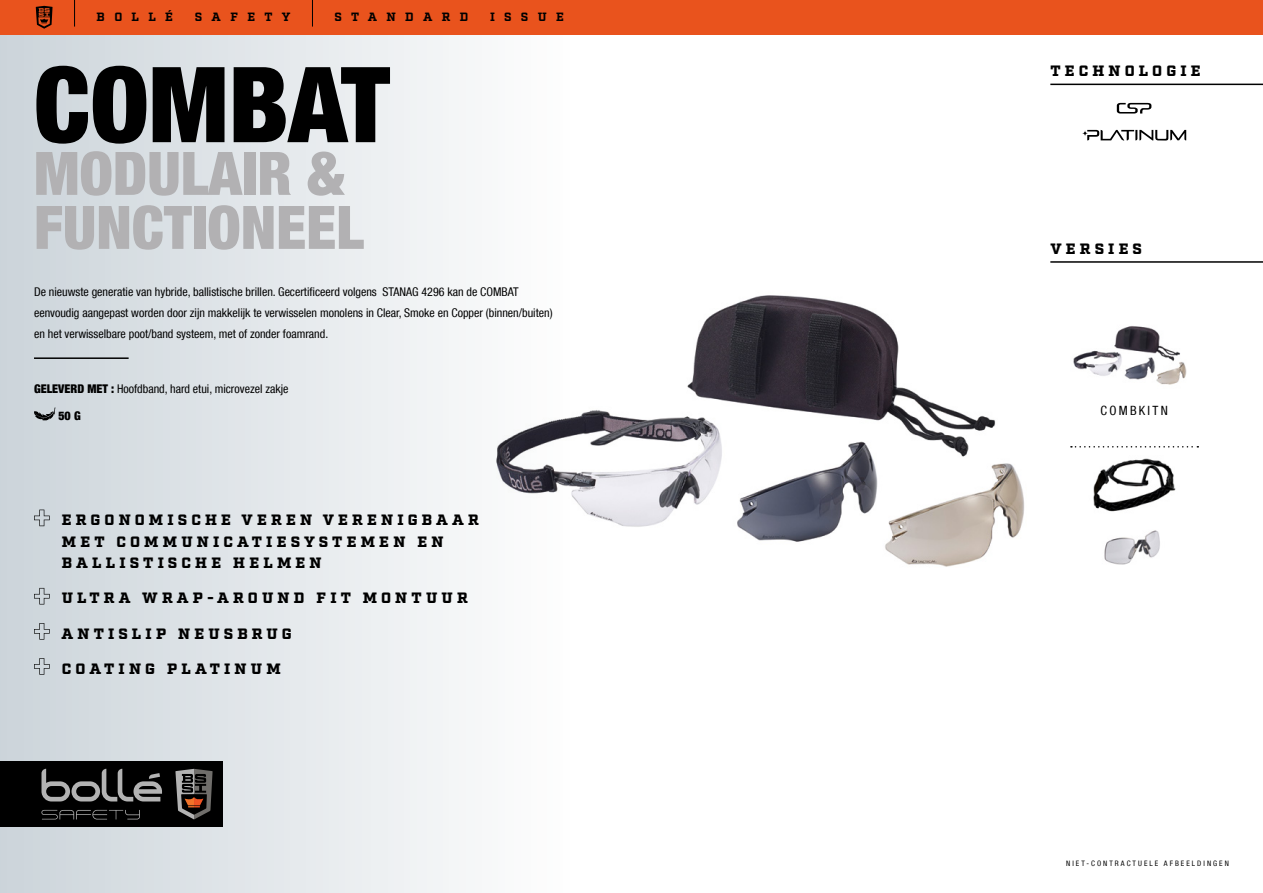
<style>
.page{position:relative;width:1263px;height:893px;background:#fff}
.page>*{position:absolute;margin:0;border:0;box-sizing:border-box;transform-origin:0 0}
.t1{font:900 condensed 105px "Helvetica Neue LT Com";color:#000}
.t2{font:900 condensed 60px/54px "Helvetica Neue LT Com";color:#b2b1b3}
.t3{font:900 15px/21.6px "Factoria";letter-spacing:.28em;color:#000}
.t4{font:condensed 12.75px "Helvetica Neue LT Com";letter-spacing:.18em;color:#000}
.t5{font:condensed 12px/21px "Helvetica Neue LT Com";color:#000}
.t6{font:700 12px "Factoria";letter-spacing:.78em;color:#000}
.t7{font:900 condensed 12px "Helvetica Neue LT Com";color:#000}
.t8{font:condensed 7.5px "Helvetica Neue LT Com";letter-spacing:.27em;color:#000}
.s1{font-weight:900}
</style>
<div class="page">
<div style="left:0;top:0;width:1263px;height:893px;background:linear-gradient(to right,#dbe0e4,#fff)"></div>
<div style="left:0;top:761px;width:222px;height:66px;background:#000"></div>
<svg style="left:41px;top:810px;width:99px;height:9px"></svg>
<svg style="left:42px;top:769px;width:120px;height:32px"></svg>
<svg style="left:175px;top:769px;width:38px;height:50px"></svg>
<div style="left:0;top:0;width:1263px;height:34px;background:#e9531d"></div>
<svg style="left:36px;top:6px;width:17px;height:23px"></svg>
<svg style="left:74px;top:0;width:1px;height:27px"></svg>
<svg style="left:312px;top:0;width:1px;height:27px"></svg>
<svg style="left:1117px;top:103px;width:34px;height:11px"></svg>
<svg style="left:1082px;top:130px;width:104px;height:11px"></svg>
<img style="left:1071px;top:320px;width:126px;height:70px">
<svg style="left:1071px;top:446px;width:127px;height:2px"></svg>
<img style="left:1088px;top:456px;width:92px;height:60px">
<img style="left:1091px;top:519px;width:86px;height:60px">
<img style="left:480px;top:262px;width:570px;height:335px">
<svg style="left:34px;top:510px;width:16px;height:16px"></svg>
<svg style="left:34px;top:588px;width:16px;height:16px"></svg>
<svg style="left:34px;top:623px;width:16px;height:17px"></svg>
<svg style="left:34px;top:658px;width:16px;height:17px"></svg>
<hr style="left:34px;top:357px;width:95px;height:2px;background:#000">
<svg style="left:34px;top:407px;width:21px;height:14px"></svg>
<hr style="left:1050px;top:261px;width:213px;height:2px;background:#000">
<hr style="left:1050px;top:84px;width:213px;height:1px;background:#000">
<p class="t6" style="left:97px;top:10px;width:78px">BOLLÉ</p>
<p class="t6" style="left:195px;top:10px;width:97px">SAFETY</p>
<p class="t6" style="left:335px;top:10px;width:135px">STANDARD</p>
<p class="t6" style="left:490px;top:10px;width:75px">ISSUE</p>
<h1 class="t1" style="left:34px;top:42px;width:357px">COMBAT</h1>
<h2 class="t2" style="left:34px;top:146px;width:331px">MODULAIR &amp;<br>FUNCTIONEEL</h2>
<p class="t5" style="left:34px;top:281px;width:520px">De nieuwste generatie van hybride, ballistische brillen. Gecertificeerd volgens STANAG 4296 kan de COMBAT eenvoudig aangepast worden door zijn makkelijk te verwisselen monolens in Clear, Smoke en Copper (binnen/buiten) en het verwisselbare poot/band systeem, met of zonder foamrand.</p>
<p class="t5" style="left:34px;top:379px;width:256px"><span class="s1">GELEVERD MET :</span> Hoofdband, hard etui, microvezel zakje</p>
<p class="t7" style="left:58px;top:409px;width:24px">50 G</p>
<p class="t3" style="left:62px;top:510px;width:419px">ERGONOMISCHE VEREN VERENIGBAAR<br>MET COMMUNICATIESYSTEMEN EN<br>BALLISTISCHE HELMEN</p>
<p class="t3" style="left:62px;top:588px;width:408px">ULTRA WRAP-AROUND FIT MONTUUR</p>
<p class="t3" style="left:61px;top:623px;width:232px">ANTISLIP NEUSBRUG</p>
<p class="t3" style="left:62px;top:658px;width:221px">COATING PLATINUM</p>
<p class="t3" style="left:1050px;top:61px;width:152px">TECHNOLOGIE</p>
<p class="t3" style="left:1050px;top:238px;width:93px">VERSIES</p>
<p class="t4" style="left:1100px;top:402px;width:69px">COMBKITN</p>
<p class="t8" style="left:1066px;top:859px;width:164px">NIET-CONTRACTUELE AFBEELDINGEN</p>
</div>
